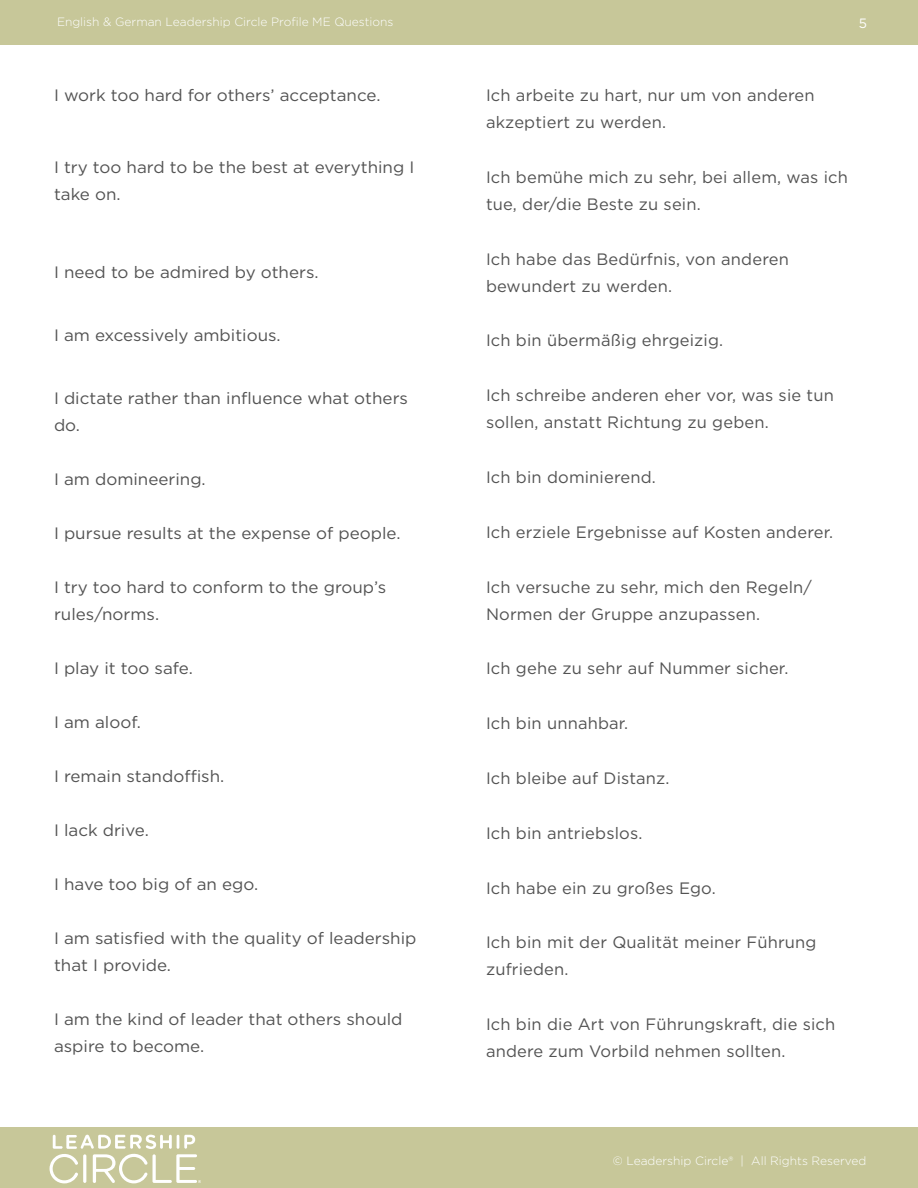
<style>
.page{position:relative;width:918px;height:1188px;background:#fff}
.page>*{position:absolute;margin:0;border:0;box-sizing:border-box;transform-origin:0 0}
.Paragraph_Body_Chine{font:16.5px/27px "Gotham";letter-spacing:.01em;color:#535353}
.paragraph_body{font:16.5px/27px "Gotham";color:#535353}
.t1{font:13.5px "Gotham";color:#fff}
.t2{font:300 12px "Gotham";color:#feffff}
</style>
<div class="page">
<div style="left:0;top:1128px;width:918px;height:60px;background:#c7c799"></div>
<div style="left:0;top:0;width:918px;height:44px;background:#c7c799"></div>
<svg style="left:50px;top:1135px;width:151px;height:48px"></svg>
<p class="t2" style="left:57px;top:15px;width:338px">English &amp; German Leadership Circle Profile ME Questions</p>
<p class="t1" style="left:859px;top:15px;width:10px">5</p>
<p class="paragraph_body" style="left:54px;top:81px;width:328px">I work too hard for others’ acceptance.</p>
<p class="Paragraph_Body_Chine" style="left:486px;top:81px;width:330px">Ich arbeite zu hart, nur um von anderen akzeptiert zu werden.</p>
<p class="paragraph_body" style="left:54px;top:153px;width:362px">I try too hard to be the best at everything I take on.</p>
<p class="Paragraph_Body_Chine" style="left:486px;top:163px;width:363px">Ich bemühe mich zu sehr, bei allem, was ich tue, der/die Beste zu sein.</p>
<p class="paragraph_body" style="left:54px;top:258px;width:266px">I need to be admired by others.</p>
<p class="Paragraph_Body_Chine" style="left:486px;top:245px;width:304px">Ich habe das Bedürfnis, von anderen bewundert zu werden.</p>
<p class="paragraph_body" style="left:54px;top:321px;width:228px">I am excessively ambitious.</p>
<p class="Paragraph_Body_Chine" style="left:486px;top:327px;width:239px">Ich bin übermäßig ehrgeizig.</p>
<p class="paragraph_body" style="left:54px;top:384px;width:356px">I dictate rather than influence what others do.</p>
<p class="Paragraph_Body_Chine" style="left:486px;top:382px;width:349px">Ich schreibe anderen eher vor, was sie tun sollen, anstatt Richtung zu geben.</p>
<p class="paragraph_body" style="left:54px;top:465px;width:153px">I am domineering.</p>
<p class="paragraph_body" style="left:54px;top:519px;width:348px">I pursue results at the expense of people.</p>
<p class="paragraph_body" style="left:54px;top:573px;width:334px">I try too hard to conform to the group’s rules/norms.</p>
<p class="paragraph_body" style="left:54px;top:654px;width:140px">I play it too safe.</p>
<p class="paragraph_body" style="left:54px;top:708px;width:88px">I am aloof.</p>
<p class="Paragraph_Body_Chine" style="left:486px;top:463px;width:171px">Ich bin dominierend.</p>
<p class="Paragraph_Body_Chine" style="left:486px;top:518px;width:349px">Ich erziele Ergebnisse auf Kosten anderer.</p>
<p class="Paragraph_Body_Chine" style="left:486px;top:573px;width:327px">Ich versuche zu sehr, mich den Regeln/<br>Normen der Gruppe anzupassen.</p>
<p class="Paragraph_Body_Chine" style="left:486px;top:655px;width:304px">Ich gehe zu sehr auf Nummer sicher.</p>
<p class="Paragraph_Body_Chine" style="left:486px;top:710px;width:144px">Ich bin unnahbar.</p>
<p class="paragraph_body" style="left:54px;top:762px;width:172px">I remain standoffish.</p>
<p class="Paragraph_Body_Chine" style="left:486px;top:764px;width:185px">Ich bleibe auf Distanz.</p>
<p class="paragraph_body" style="left:54px;top:816px;width:96px">I lack drive.</p>
<p class="Paragraph_Body_Chine" style="left:486px;top:819px;width:158px">Ich bin antriebslos.</p>
<p class="paragraph_body" style="left:54px;top:870px;width:206px">I have too big of an ego.</p>
<p class="paragraph_body" style="left:54px;top:924px;width:364px">I am satisfied with the quality of leadership that I provide.</p>
<p class="paragraph_body" style="left:54px;top:1005px;width:350px">I am the kind of leader that others should aspire to become.</p>
<p class="Paragraph_Body_Chine" style="left:486px;top:874px;width:231px">Ich habe ein zu großes Ego.</p>
<p class="Paragraph_Body_Chine" style="left:486px;top:929px;width:332px">Ich bin mit der Qualität meiner Führung zufrieden.</p>
<p class="Paragraph_Body_Chine" style="left:486px;top:1011px;width:351px">Ich bin die Art von Führungskraft, die sich andere zum Vorbild nehmen sollten.</p>
<p class="t2" style="left:613px;top:1153px;width:255px">© Leadership Circle® | All Rights Reserved</p>
</div>
